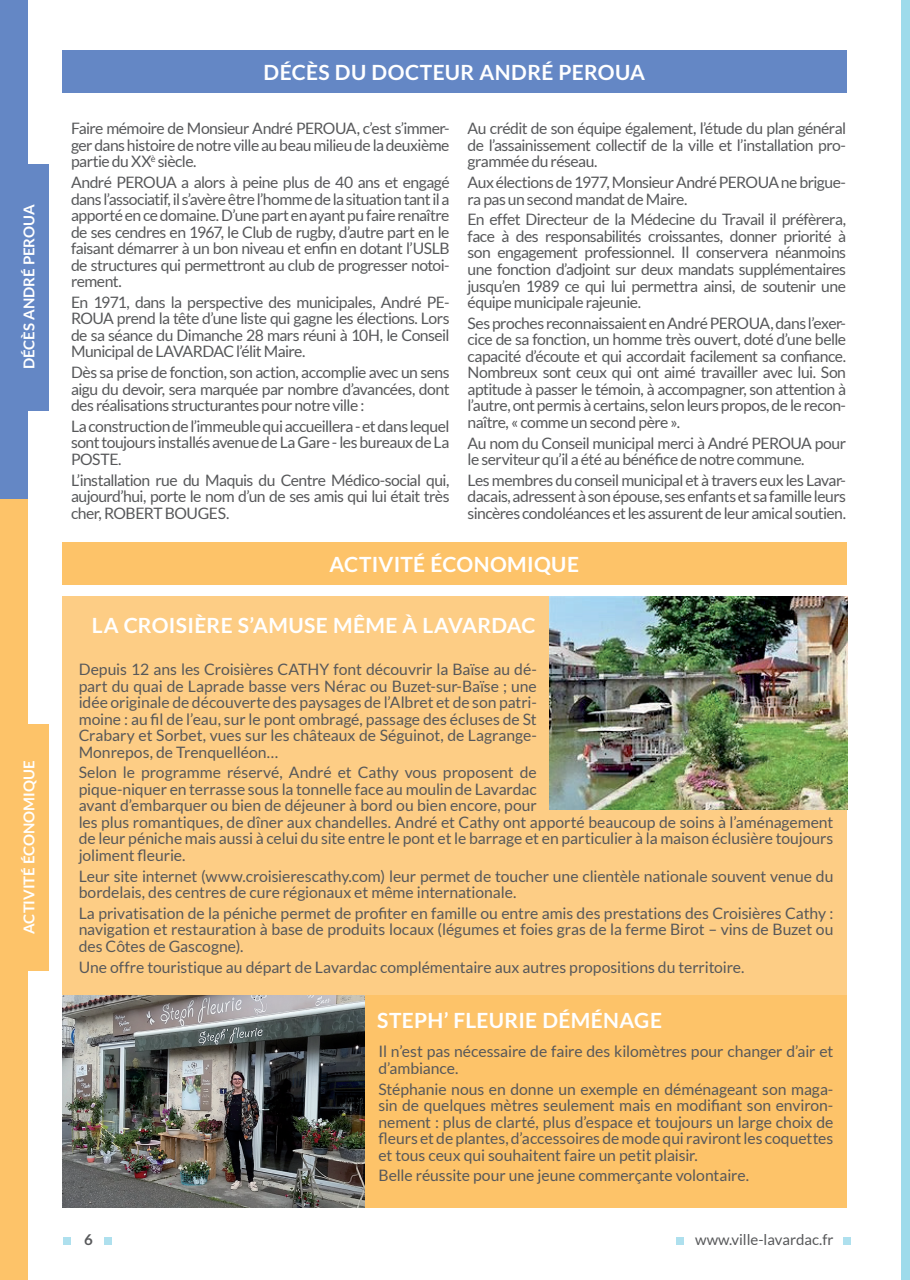
<style>
.page{position:relative;width:910px;height:1280px;background:#fff}
.page>*{position:absolute;margin:0;border:0;box-sizing:border-box;transform-origin:0 0}
.t1{font:700 21px "Lato";letter-spacing:.015em;color:#fff}
.t2{font:15.75px/16.5px "Lato";letter-spacing:-.01em;color:#57585a;text-align:justify}
.t3{font:15.75px/16.5px "Lato";letter-spacing:-.035em;color:#57585a}
.t4{font:700 15px "Lato";color:#fff}
.t5{font:15px "Lato";color:#57585a}
.t6{font:700 15px "Lato";color:#57585a}
</style>
<div class="page">
<div style="left:901px;top:0;width:9px;height:1280px;background:#9edbeb"></div>
<div style="left:64px;top:1237px;width:7px;height:7px;background:#aee0ee"></div>
<div style="left:104px;top:1237px;width:7px;height:7px;background:#aee0ee"></div>
<div style="left:676px;top:1237px;width:7px;height:7px;background:#aee0ee"></div>
<div style="left:843px;top:1237px;width:7px;height:7px;background:#aee0ee"></div>
<div style="left:0;top:0;width:28px;height:503px;background:#6487c5"></div>
<div style="left:63px;top:597px;width:784px;height:398px;background:#fdcd85"></div>
<div style="left:63px;top:995px;width:784px;height:213px;background:#fdc369"></div>
<div style="left:0;top:500px;width:28px;height:780px;background:#fdc369"></div>
<div style="left:0;top:724px;width:48px;height:247px;background:#fdc369"></div>
<div style="left:0;top:164px;width:48px;height:246px;background:#6487c5"></div>
<div style="left:63px;top:50px;width:784px;height:42px;background:#6487c5"></div>
<div style="left:63px;top:542px;width:784px;height:42px;background:#fdc369"></div>
<img style="left:550px;top:597px;width:297px;height:212px">
<img style="left:63px;top:995px;width:301px;height:213px">
<p class="t4" style="left:20px;top:369px;width:166px;rotate:-90deg">DÉCÈS ANDRÉ PEROUA</p>
<p class="t4" style="left:20px;top:934px;width:175px;rotate:-90deg">ACTIVITÉ ÉCONOMIQUE</p>
<h1 class="t1" style="left:264px;top:60px;width:383px">DÉCÈS DU DOCTEUR ANDRÉ PEROUA</h1>
<p class="t2" style="left:71px;top:120px;width:380px">Faire mémoire de Monsieur André PEROUA, c’est s’immer&shy;ger dans histoire de notre ville au beau milieu de la deuxième partie du XX<sup>è</sup> siècle.</p>
<p class="t2" style="left:71px;top:174px;width:380px">André PEROUA a alors à peine plus de 40 ans et engagé dans l’associatif, il s’avère être l’homme de la situation tant il a apporté en ce domaine. D’une part en ayant pu faire renaître de ses cendres en 1967, le Club de rugby, d’autre part en le faisant démarrer à un bon niveau et enfin en dotant l’USLB de structures qui permettront au club de progresser notoi&shy;rement.</p>
<p class="t2" style="left:71px;top:294px;width:380px">En 1971, dans la perspective des municipales, André PE-ROUA prend la tête d’une liste qui gagne les élections. Lors de sa séance du Dimanche 28 mars réuni à 10H, le Conseil Municipal de LAVARDAC l’élit Maire.</p>
<p class="t2" style="left:71px;top:364px;width:380px">Dès sa prise de fonction, son action, accomplie avec un sens aigu du devoir, sera marquée par nombre d’avancées, dont des réalisations structurantes pour notre ville :</p>
<p class="t2" style="left:71px;top:418px;width:380px">La construction de l’immeuble qui accueillera - et dans lequel sont toujours installés avenue de La Gare - les bureaux de La POSTE.</p>
<p class="t2" style="left:71px;top:472px;width:380px">L’installation rue du Maquis du Centre Médico-social qui, aujourd’hui, porte le nom d’un de ses amis qui lui était très cher, ROBERT BOUGES.</p>
<p class="t2" style="left:468px;top:120px;width:380px">Au crédit de son équipe également, l’étude du plan général de l’assainissement collectif de la ville et l’installation pro&shy;grammée du réseau.</p>
<p class="t3" style="left:468px;top:174px;width:380px">Aux élections de 1977, Monsieur André PEROUA ne brigue&shy;ra pas un second mandat de Maire.</p>
<p class="t2" style="left:468px;top:211px;width:380px">En effet Directeur de la Médecine du Travail il préfèrera, face à des responsabilités croissantes, donner priorité à son engagement professionnel. Il conservera néanmoins une fonction d’adjoint sur deux mandats supplémentaires jusqu’en 1989 ce qui lui permettra ainsi, de soutenir une équipe municipale rajeunie.</p>
<p class="t2" style="left:468px;top:315px;width:380px">Ses proches reconnaissaient en André PEROUA, dans l’exer&shy;cice de sa fonction, un homme très ouvert, doté d’une belle capacité d’écoute et qui accordait facilement sa confiance.<br>Nombreux sont ceux qui ont aimé travailler avec lui. Son aptitude à passer le témoin, à accompagner, son attention à l’autre, ont permis à certains, selon leurs propos, de le recon&shy;naître, « comme un second père ».</p>
<p class="t3" style="left:468px;top:434px;width:380px">Au nom du Conseil municipal merci à André PEROUA pour le serviteur qu’il a été au bénéfice de notre commune.</p>
<p class="t2" style="left:468px;top:472px;width:380px">Les membres du conseil municipal et à travers eux les Lavar&shy;dacais, adressent à son épouse, ses enfants et sa famille leurs sincères condoléances et les assurent de leur amical soutien.</p>
<h1 class="t1" style="left:329px;top:552px;width:251px">ACTIVITÉ ÉCONOMIQUE</h1>
<h1 class="t1" style="left:92px;top:614px;width:445px">LA CROISIÈRE S’AMUSE MÊME À LAVARDAC</h1>
<p class="t2" style="left:79px;top:661px;width:460px">Depuis 12 ans les Croisières CATHY font découvrir la Baïse au dé&shy;part du quai de Laprade basse vers Nérac ou Buzet-sur-Baïse ; une idée originale de découverte des paysages de l’Albret et de son patri&shy;moine : au fil de l’eau, sur le pont ombragé, passage des écluses de St Crabary et Sorbet, vues sur les châteaux de Séguinot, de Lagrange-Monrepos, de Trenquelléon…</p>
<p class="t2" style="left:79px;top:764px;width:756px;text-align:left">Selon le programme réservé, André et Cathy vous proposent de<br>pique-niquer en terrasse sous la tonnelle face au moulin de Lavardac<br>avant d’embarquer ou bien de déjeuner à bord ou bien encore, pour<br>les plus romantiques, de dîner aux chandelles. André et Cathy ont apporté beaucoup de soins à l’aménagement de leur péniche mais aussi à celui du site entre le pont et le barrage et en particulier à la maison éclusière toujours joliment fleurie.</p>
<p class="t2" style="left:79px;top:868px;width:756px">Leur site internet (www.croisierescathy.com) leur permet de toucher une clientèle nationale souvent venue du bordelais, des centres de cure régionaux et même internationale.</p>
<p class="t2" style="left:79px;top:905px;width:756px">La privatisation de la péniche permet de profiter en famille ou entre amis des prestations des Croisières Cathy : navigation et restauration à base de produits locaux (légumes et foies gras de la ferme Birot – vins de Buzet ou des Côtes de Gascogne).</p>
<p class="t2" style="left:79px;top:959px;width:667px">Une offre touristique au départ de Lavardac complémentaire aux autres propositions du territoire.</p>
<h1 class="t1" style="left:377px;top:1008px;width:286px">STEPH’ FLEURIE DÉMÉNAGE</h1>
<p class="t2" style="left:378px;top:1043px;width:456px">Il n’est pas nécessaire de faire des kilomètres pour changer d’air et d’ambiance.</p>
<p class="t2" style="left:378px;top:1080px;width:456px">Stéphanie nous en donne un exemple en déménageant son maga&shy;sin de quelques mètres seulement mais en modifiant son environ&shy;nement : plus de clarté, plus d’espace et toujours un large choix de fleurs et de plantes, d’accessoires de mode qui raviront les coquettes et tous ceux qui souhaitent faire un petit plaisir.</p>
<p class="t2" style="left:378px;top:1167px;width:372px">Belle réussite pour une jeune commerçante volontaire.</p>
<p class="t6" style="left:84px;top:1231px;width:10px">6</p>
<p class="t5" style="left:695px;top:1231px;width:140px">www.ville-lavardac.fr</p>
</div>
